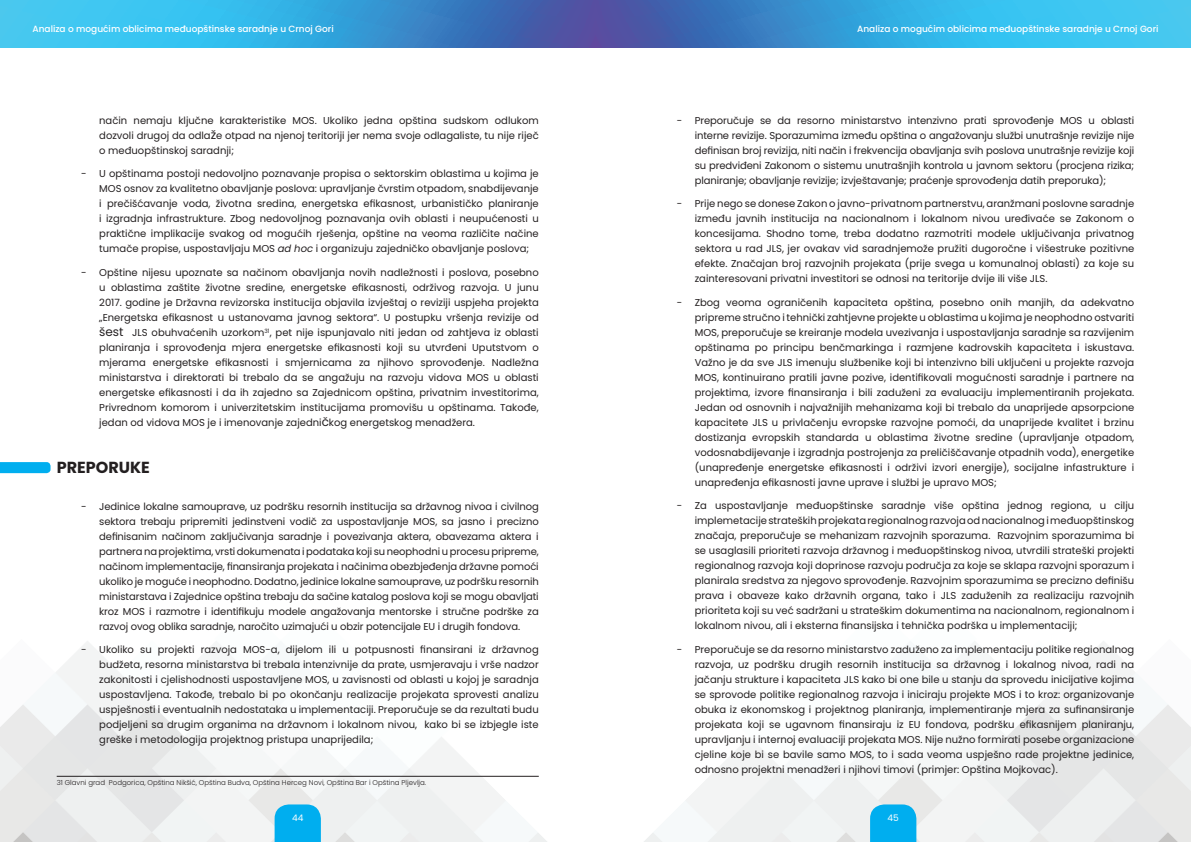
<style>
.page{position:relative;width:1191px;height:842px;background:#fff}
.page>*{position:absolute;margin:0;border:0;box-sizing:border-box;transform-origin:0 0}
.t1{font:700 16px "Poppins";color:#231f20}
.t2{font:10px/15px "Poppins";color:#231f20;text-align:justify}
.t3{font:500 9px "Poppins";color:#fff}
.t4{font:9px "Poppins";color:#fff}
.t5{font:300 7px "Poppins";color:#231f20}
.s1{font-size:12px}
.s2{font-style:italic}
</style>
<div class="page">
<svg style="left:0;top:0;width:595px;height:47px;background:#3b9ed7"></svg>
<svg style="left:595px;top:0;width:596px;height:47px;background:#3b9ed7"></svg>
<svg style="left:275px;top:804px;width:46px;height:38px;background:#0db1ee"></svg>
<svg style="left:870px;top:804px;width:46px;height:38px;background:#0db1ee"></svg>
<hr style="left:57px;top:776px;width:482px;height:1px;background:#231f20">
<svg style="left:0;top:462px;width:51px;height:11px"></svg>
<p class="t3" style="left:32px;top:24px;width:303px">Analiza o mogućim oblicima međuopštinske saradnje u Crnoj Gori</p>
<p class="t3" style="left:857px;top:24px;width:303px">Analiza o mogućim oblicima međuopštinske saradnje u Crnoj Gori</p>
<p class="t2" style="left:99px;top:113px;width:441px">način nemaju ključne karakteristike MOS. Ukoliko jedna opština sudskom odlukom dozvoli drugoj da odla<span class="s1">ž</span>e otpad na njenoj teritoriji jer nema svoje odlagaliste, tu nije riječ o međuopštinskoj saradnji;</p>
<p class="t2" style="left:99px;top:166px;width:441px;text-indent:-18px">- U opštinama postoji nedovoljno poznavanje propisa o sektorskim oblastima u kojima je MOS osnov za kvalitetno obavljanje poslova: upravljanje čvrstim otpadom, snabdijevanje i prečišćavanje voda, životna sredina, energetska efikasnost, urbanističko planiranje i izgradnja infrastrukture. Zbog nedovoljnog poznavanja ovih oblasti i neupućenosti u praktične implikacije svakog od mogućih rješenja, opštine na veoma različite načine tumače propise, uspostavljaju MOS <span class="s2">ad hoc</span> i organizuju zajedničko obavljanje poslova;</p>
<p class="t2" style="left:99px;top:265px;width:441px;text-indent:-18px">- Opštine nijesu upoznate sa načinom obavljanja novih nadležnosti i poslova, posebno u oblastima zaštite životne sredine, energetske efikasnosti, održivog razvoja. U junu 2017. godine je Državna revizorska institucija objavila izvještaj o reviziji uspjeha projekta „Energetska efikasnost u ustanovama javnog sektora“. U postupku vršenja revizije od <span class="s1">šest</span> JLS obuhvaćenih uzorkom<sup>31</sup>, pet nije ispunjavalo niti jedan od zahtjeva iz oblasti planiranja i sprovođenja mjera energetske efikasnosti koji su utvrđeni Uputstvom o mjerama energetske efikasnosti i smjernicama za njihovo sprovođenje. Nadležna ministarstva i direktorati bi trebalo da se angažuju na razvoju vidova MOS u oblasti energetske efikasnosti i da ih zajedno sa Zajednicom opština, privatnim investitorima, Privrednom komorom i univerzitetskim institucijama promovišu u opštinama. Takođe, jedan od vidova MOS je i imenovanje zajedni<span class="s1">č</span>kog energetskog menadžera.</p>
<h1 class="t1" style="left:57px;top:458px;width:95px">PREPORUKE</h1>
<p class="t2" style="left:99px;top:499px;width:441px;text-indent:-18px">- Jedinice lokalne samouprave, uz podršku resornih institucija sa državnog nivoa i civilnog sektora trebaju pripremiti jedinstveni vodič za uspostavljanje MOS, sa jasno i precizno definisanim načinom zaključivanja saradnje i povezivanja aktera, obavezama aktera i partnera na projektima, vrsti dokumenata i podataka koji su neophodni u procesu pripreme, načinom implementacije, finansiranja projekata i načinima obezbjeđenja državne pomoći ukoliko je moguće i neophodno. Dodatno, jedinice lokalne samouprave, uz podršku resornih ministarstava i Zajednice opština trebaju da sačine katalog poslova koji se mogu obavljati kroz MOS i razmotre i identifikuju modele angažovanja mentorske i stručne podrške za razvoj ovog oblika saradnje, naročito uzimajući u obzir potencijale EU i drugih fondova.</p>
<p class="t2" style="left:99px;top:642px;width:441px;text-indent:-18px">- Ukoliko su projekti razvoja MOS-a, dijelom ili u potpusnosti finansirani iz državnog budžeta, resorna ministarstva bi trebala intenzivnije da prate, usmjeravaju i vrše nadzor zakonitosti i cjelishodnosti uspostavljene MOS, u zavisnosti od oblasti u kojoj je saradnja uspostavljena. Takođe, trebalo bi po okončanju realizacije projekata sprovesti analizu uspješnosti i eventualnih nedostataka u implementaciji. Preporučuje se da rezultati budu podjeljeni sa drugim organima na državnom i lokalnom nivou, kako bi se izbjegle iste greške i metodologija projektnog pristupa unaprijedila;</p>
<p class="t5" style="left:57px;top:779px;width:371px">31 Glavni grad Podgorica, Opština Nikšić, Opština Budva, Opština Herceg Novi, Opština Bar i Opština Pljevlja.</p>
<p class="t2" style="left:694px;top:113px;width:441px;text-indent:-18px">- Preporučuje se da resorno ministarstvo intenzivno prati sprovođenje MOS u oblasti interne revizije. Sporazumima između opština o angažovanju službi unutrašnje revizije nije definisan broj revizija, niti način i frekvencija obavljanja svih poslova unutrašnje revizije koji su predviđeni Zakonom o sistemu unutrašnjih kontrola u javnom sektoru (procjena rizika; planiranje; obavljanje revizije; izvještavanje; praćenje sprovođenja datih preporuka);</p>
<p class="t2" style="left:694px;top:196px;width:441px;text-indent:-18px">- Prije nego se donese Zakon o javno-privatnom partnerstvu, aranžmani poslovne saradnje između javnih institucija na nacionalnom i lokalnom nivou uređivaće se Zakonom o koncesijama. Shodno tome, treba dodatno razmotriti modele uključivanja privatnog sektora u rad JLS, jer ovakav vid saradnjemože pružiti dugoročne i višestruke pozitivne efekte. Značajan broj razvojnih projekata (prije svega u komunalnoj oblasti) za koje su zainteresovani privatni investitori se odnosi na teritorije dvije ili više JLS.</p>
<p class="t2" style="left:694px;top:295px;width:441px;text-indent:-18px">- Zbog veoma ograničenih kapaciteta opština, posebno onih manjih, da adekvatno pripreme stručno i tehnički zahtjevne projekte u oblastima u kojima je neophodno ostvariti MOS, preporučuje se kreiranje modela uvezivanja i uspostavljanja saradnje sa razvijenim opštinama po principu benčmarkinga i razmjene kadrovskih kapaciteta i iskustava.<br>Važno je da sve JLS imenuju službenike koji bi intenzivno bili uključeni u projekte razvoja MOS, kontinuirano pratili javne pozive, identifikovali mogućnosti saradnje i partnere na projektima, izvore finansiranja i bili zaduženi za evaluaciju implementiranih projekata.<br>Jedan od osnovnih i najvažnijih mehanizama koji bi trebalo da unaprijede apsorpcione kapacitete JLS u privlačenju evropske razvojne pomoći, da unaprijede kvalitet i brzinu dostizanja evropskih standarda u oblastima životne sredine (upravljanje otpadom, vodosnabdijevanje i izgradnja postrojenja za preličiščavanje otpadnih voda), energetike (unapređenje energetske efikasnosti i održivi izvori energije), socijalne infastrukture i unapređenja efikasnosti javne uprave i službi je upravo MOS;</p>
<p class="t2" style="left:694px;top:498px;width:441px;text-indent:-18px">- Za uspostavljanje međuopštinske saradnje više opština jednog regiona, u cilju implemetacije strateških projekata regionalnog razvoja od nacionalnog i međuopštinskog značaja, preporučuje se mehanizam razvojnih sporazuma. Razvojnim sporazumima bi se usaglasili prioriteti razvoja državnog i međuopštinskog nivoa, utvrdili strateški projekti regionalnog razvoja koji doprinose razvoju područja za koje se sklapa razvojni sporazum i planirala sredstva za njegovo sprovođenje. Razvojnim sporazumima se precizno definišu prava i obaveze kako državnih organa, tako i JLS zaduženih za realizaciju razvojnih prioriteta koji su već sadržani u strateškim dokumentima na nacionalnom, regionalnom i lokalnom nivou, ali i eksterna finansijska i tehnička podrška u implementaciji;</p>
<p class="t2" style="left:694px;top:642px;width:441px;text-indent:-18px">- Preporučuje se da resorno ministarstvo zaduženo za implementaciju politike regionalnog razvoja, uz podršku drugih resornih institucija sa državnog i lokalnog nivoa, radi na jačanju strukture i kapaciteta JLS kako bi one bile u stanju da sprovedu inicijative kojima se sprovode politike regionalnog razvoja i iniciraju projekte MOS i to kroz: organizovanje obuka iz ekonomskog i projektnog planiranja, implementiranje mjera za sufinansiranje projekata koji se ugavnom finansiraju iz EU fondova, podršku efikasnijem planiranju, upravljanju i internoj evaluaciji projekata MOS. Nije nužno formirati posebe organizacione cjeline koje bi se bavile samo MOS, to i sada veoma uspješno rade projektne jedinice, odnosno projektni menadžeri i njihovi timovi (primjer: Opština Mojkovac).</p>
<p class="t4" style="left:292px;top:812px;width:13px">44</p>
<p class="t4" style="left:887px;top:812px;width:13px">45</p>
</div>
